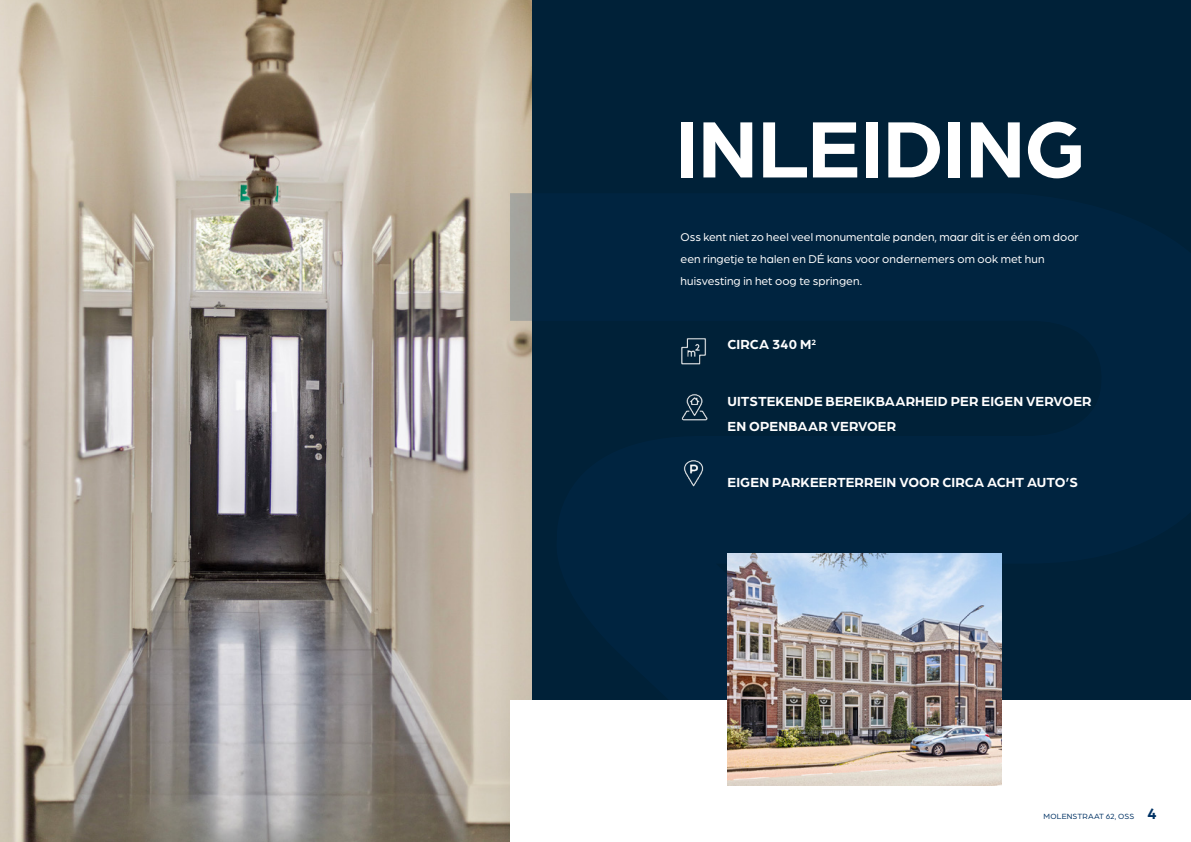
<style>
.page{position:relative;width:1191px;height:842px;background:#002138}
.page>*{position:absolute;margin:0;border:0;box-sizing:border-box;transform-origin:0 0}
.t1{font:700 85px "Arboria";color:#fff}
.t2{font:700 14px/25px "Arboria";letter-spacing:.005em;color:#fff}
.t3{font:12px/22px "Arboria";letter-spacing:.005em;color:#fff}
.t4{font:8px "Arboria";letter-spacing:.015em;color:#003264}
.s1{font-weight:700;font-size:16px}
</style>
<div class="page">
<img style="left:0;top:0;width:532px;height:842px">
<svg style="left:510px;top:193px;width:492px;height:507px"></svg>
<div style="left:510px;top:700px;width:681px;height:142px;background:#fff"></div>
<img style="left:727px;top:554px;width:274px;height:231px">
<img style="left:674px;top:332px;width:38px;height:38px">
<img style="left:675px;top:388px;width:37px;height:38px">
<img style="left:674px;top:454px;width:38px;height:38px">
<h1 class="t1" style="left:675px;top:91px;width:412px">INLEIDING</h1>
<p class="t3" style="left:680px;top:225px;width:400px">Oss kent niet zo heel veel monumentale panden, maar dit is er één om door een ringetje te halen en DÉ kans voor ondernemers om ook met hun huisvesting in het oog te springen.</p>
<p class="t2" style="left:727px;top:331px;width:90px">CIRCA 340 M<sup>2</sup></p>
<p class="t2" style="left:727px;top:388px;width:365px">UITSTEKENDE BEREIKBAARHEID PER EIGEN VERVOER<br>EN OPENBAAR VERVOER</p>
<p class="t2" style="left:727px;top:469px;width:352px">EIGEN PARKEERTERREIN VOOR CIRCA ACHT AUTO’S</p>
<p class="t4" style="left:1043px;top:811px;width:115px">MOLENSTRAAT 62, OSS <span class="s1">4</span></p>
</div>
